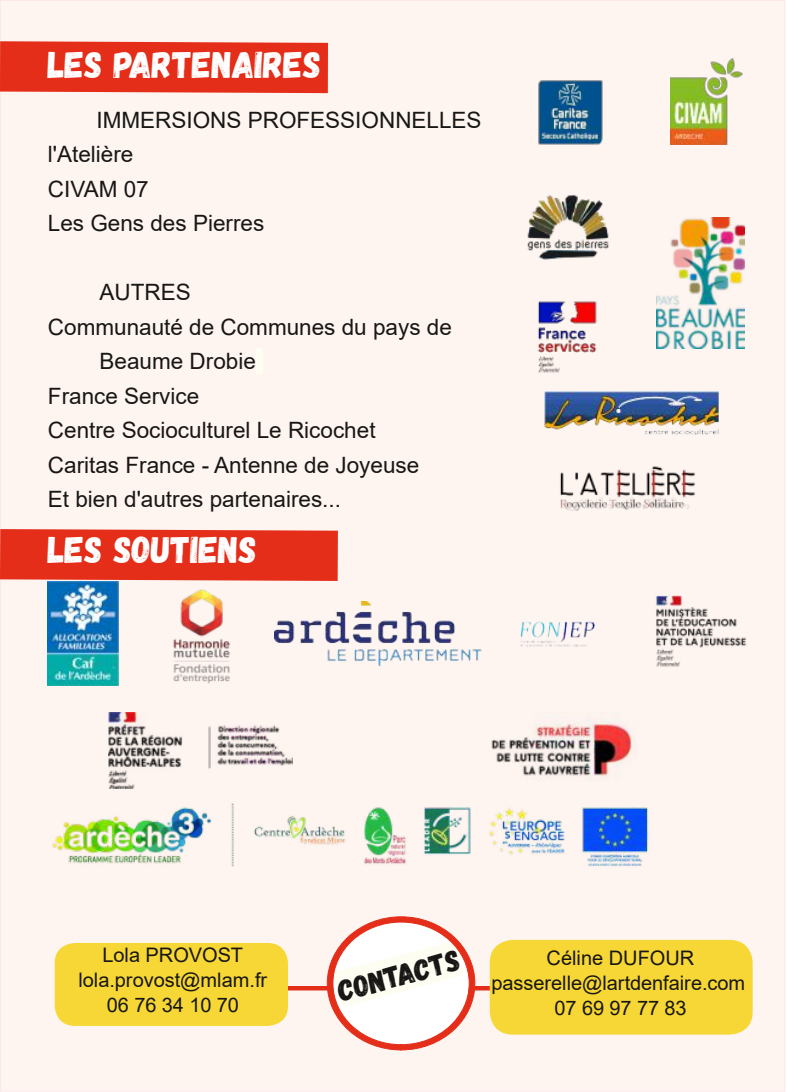
<style>
.page{position:relative;width:787px;height:1092px;background:#fff}
.page>*{position:absolute;margin:0;border:0;box-sizing:border-box;transform-origin:0 0}
.t1{font:37.5px "Gagalin";color:#fff}
.t2{font:30px "Gagalin";color:#181715}
.t3{font:22.5px/34.5px "Arial";color:#181715}
.t4{font:20px/25px "Arial";letter-spacing:-.005em;color:#181715;text-align:center}
</style>
<div class="page">
<div style="left:1px;top:1px;width:783px;height:1089px;background:#fef5f1"></div>
<div style="left:87px;top:986px;width:485px;height:3px;border:1px solid #e42e19"></div>
<div style="left:256px;top:349px;width:6px;height:25px;background:#fefdf1"></div>
<svg style="left:326px;top:916px;width:150px;height:135px"></svg>
<div style="left:0;top:41px;width:328px;height:52px;background:#e42e19"></div>
<div style="left:0;top:529px;width:338px;height:52px;background:#e42e19"></div>
<img style="left:656px;top:595px;width:91px;height:72px">
<img style="left:656px;top:218px;width:88px;height:130px">
<div style="left:490px;top:939px;width:262px;height:95px;background:#f7d735;border-radius:23px"></div>
<div style="left:55px;top:942px;width:233px;height:83px;background:#f7d735;border-radius:20px"></div>
<img style="left:48px;top:581px;width:71px;height:104px">
<img style="left:52px;top:803px;width:596px;height:64px">
<img style="left:108px;top:712px;width:184px;height:76px">
<img style="left:491px;top:719px;width:143px;height:61px">
<img style="left:560px;top:466px;width:136px;height:45px">
<img style="left:527px;top:195px;width:82px;height:65px">
<img style="left:544px;top:391px;width:175px;height:44px">
<img style="left:538px;top:80px;width:65px;height:65px">
<img style="left:538px;top:301px;width:59px;height:72px">
<img style="left:670px;top:58px;width:72px;height:87px">
<img style="left:520px;top:621px;width:76px;height:26px">
<img style="left:173px;top:589px;width:57px;height:95px">
<img style="left:275px;top:601px;width:206px;height:65px">
<h1 class="t1" style="left:48px;top:40px;width:274px">LES PARTENAIRES</h1>
<p class="t3" style="left:48px;top:103px;width:435px;text-indent:48px">IMMERSIONS PROFESSIONNELLES l'Atelière<br>CIVAM 07<br>Les Gens des Pierres</p>
<p class="t3" style="left:100px;top:275px;width:93px">AUTRES</p>
<p class="t3" style="left:48px;top:309px;width:405px">Communauté de Communes du pays de</p>
<p class="t3" style="left:100px;top:344px;width:158px">Beaume Drobie</p>
<p class="t3" style="left:48px;top:378px;width:153px">France Service</p>
<p class="t3" style="left:48px;top:413px;width:329px">Centre Socioculturel Le Ricochet</p>
<p class="t3" style="left:48px;top:447px;width:373px">Caritas France - Antenne de Joyeuse</p>
<p class="t3" style="left:48px;top:482px;width:294px">Et bien d'autres partenaires...</p>
<h1 class="t1" style="left:48px;top:525px;width:210px">LES SOUTIENS</h1>
<p class="t4" style="left:78px;top:942px;width:190px">Lola PROVOST lola.provost@mlam.fr<br>06 76 34 10 70</p>
<p class="t4" style="left:491px;top:945px;width:255px">Céline DUFOUR passerelle@lartdenfaire.com<br>07 69 97 77 83</p>
<h2 class="t2" style="left:333px;top:972px;width:127px;rotate:-15deg">CONTACTS</h2>
</div>
